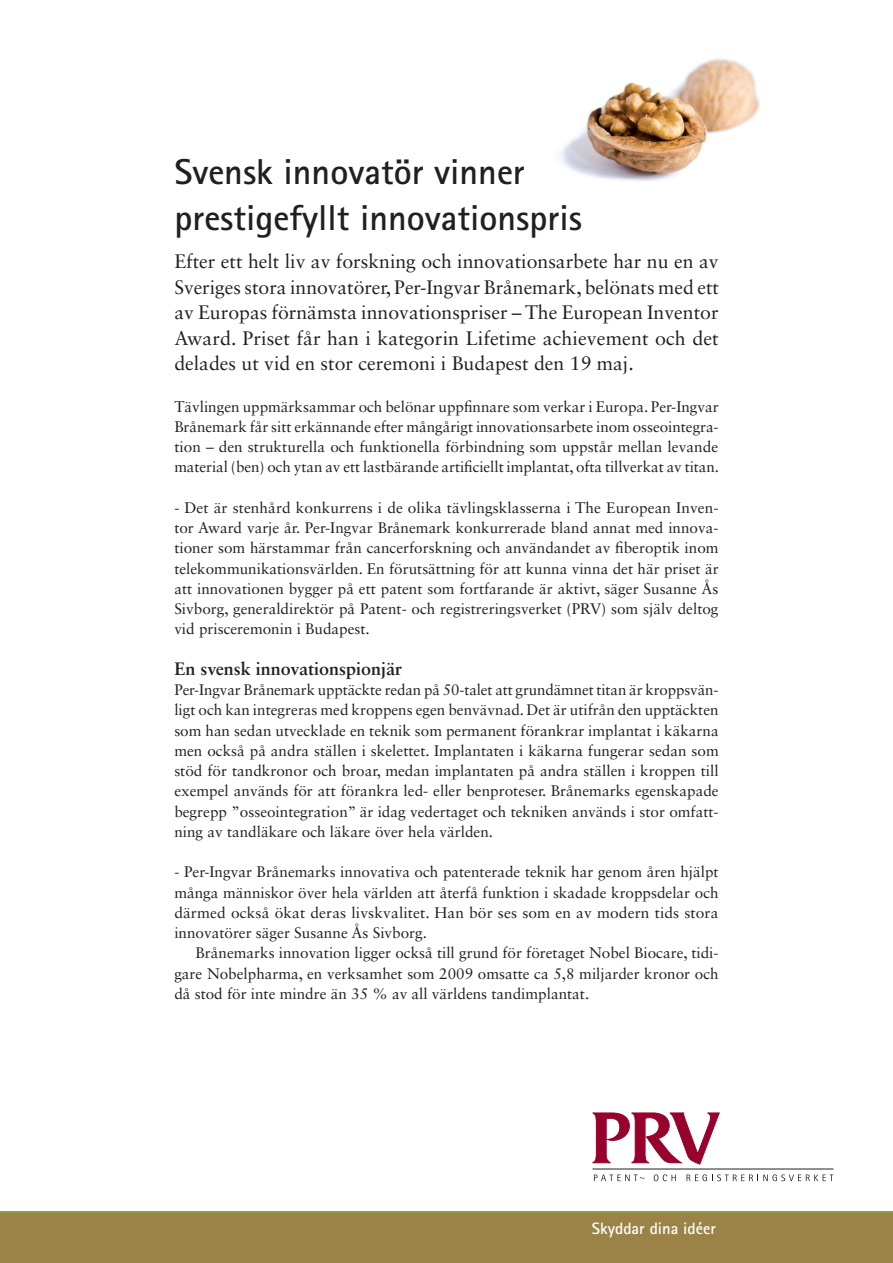
<style>
.page{position:relative;width:893px;height:1263px;background:#fff}
.page>*{position:absolute;margin:0;border:0;box-sizing:border-box;transform-origin:0 0}
.t1{font:700 36px/45.8px "Rotis Sans Serif Std";color:#231f20}
.t2{font:19.5px/25.5px "Sabon LT Std";color:#231f20;text-align:justify}
.t3{font:700 18px "Sabon LT Std";color:#231f20}
.t4{font:700 16.5px "Rotis Sans Serif Std";color:#fff}
.t5{font:15.3px/20.2px "Sabon LT Std";color:#231f20;text-align:justify}
</style>
<div class="page">
<svg style="left:592px;top:1113px;width:128px;height:52px"></svg>
<svg style="left:594px;top:1174px;width:50px;height:7px"></svg>
<svg style="left:654px;top:1174px;width:22px;height:7px"></svg>
<svg style="left:686px;top:1174px;width:147px;height:7px"></svg>
<hr style="left:592px;top:1168px;width:241px;height:1px;background:#231f20">
<div style="left:0;top:1211px;width:893px;height:52px;background:#9b8348"></div>
<img style="left:559px;top:58px;width:201px;height:123px">
<h1 class="t1" style="left:174px;top:149px;width:409px">Svensk innovatör vinner prestigefyllt innovationspris</h1>
<p class="t2" style="left:174px;top:249px;width:546px">Efter ett helt liv av forskning och innovationsarbete har nu en av Sveriges stora innovatörer, Per-Ingvar Brånemark, belönats med ett av Europas förnämsta innovationspriser – The European Inventor Award. Priset får han i kategorin Lifetime achievement och det delades ut vid en stor ceremoni i Budapest den 19 maj.</p>
<p class="t5" style="left:174px;top:396px;width:546px">Tävlingen uppmärksammar och belönar uppfinnare som verkar i Europa. Per-Ingvar Brånemark får sitt erkännande efter mångårigt innovationsarbete inom osseointegra&shy;tion – den strukturella och funktionella förbindning som uppstår mellan levande material (ben) och ytan av ett lastbärande artificiellt implantat, ofta tillverkat av titan.</p>
<p class="t5" style="left:174px;top:497px;width:546px">- Det är stenhård konkurrens i de olika tävlingsklasserna i The European Inven&shy;tor Award varje år. Per-Ingvar Brånemark konkurrerade bland annat med innova&shy;tioner som härstammar från cancerforskning och användandet av fiberoptik inom telekommunikationsvärlden. En förutsättning för att kunna vinna det här priset är att innovationen bygger på ett patent som fortfarande är aktivt, säger Susanne Ås Sivborg, generaldirektör på Patent- och registreringsverket (PRV) som själv deltog vid prisceremonin i Budapest.</p>
<p class="t3" style="left:174px;top:657px;width:229px">En svensk innovationspionjär</p>
<p class="t5" style="left:174px;top:679px;width:546px">Per-Ingvar Brånemark upptäckte redan på 50-talet att grundämnet titan är kroppsvän&shy;ligt och kan integreras med kroppens egen benvävnad. Det är utifrån den upptäckten som han sedan utvecklade en teknik som permanent förankrar implantat i käkarna men också på andra ställen i skelettet. Implantaten i käkarna fungerar sedan som stöd för tandkronor och broar, medan implantaten på andra ställen i kroppen till exempel används för att förankra led- eller benproteser. Brånemarks egenskapade begrepp ”osseointegration” är idag vedertaget och tekniken används i stor omfatt&shy;ning av tandläkare och läkare över hela världen.</p>
<p class="t5" style="left:174px;top:862px;width:546px">- Per-Ingvar Brånemarks innovativa och patenterade teknik har genom åren hjälpt många människor över hela världen att återfå funktion i skadade kroppsdelar och därmed också ökat deras livskvalitet. Han bör ses som en av modern tids stora innovatörer säger Susanne Ås Sivborg.</p>
<p class="t5" style="left:174px;top:943px;width:546px;text-indent:21px">Brånemarks innovation ligger också till grund för företaget Nobel Biocare, tidi&shy;gare Nobelpharma, en verksamhet som 2009 omsatte ca 5,8 miljarder kronor och då stod för inte mindre än 35 % av all världens tandimplantat.</p>
<p class="t4" style="left:592px;top:1218px;width:126px">Skyddar dina idéer</p>
</div>
